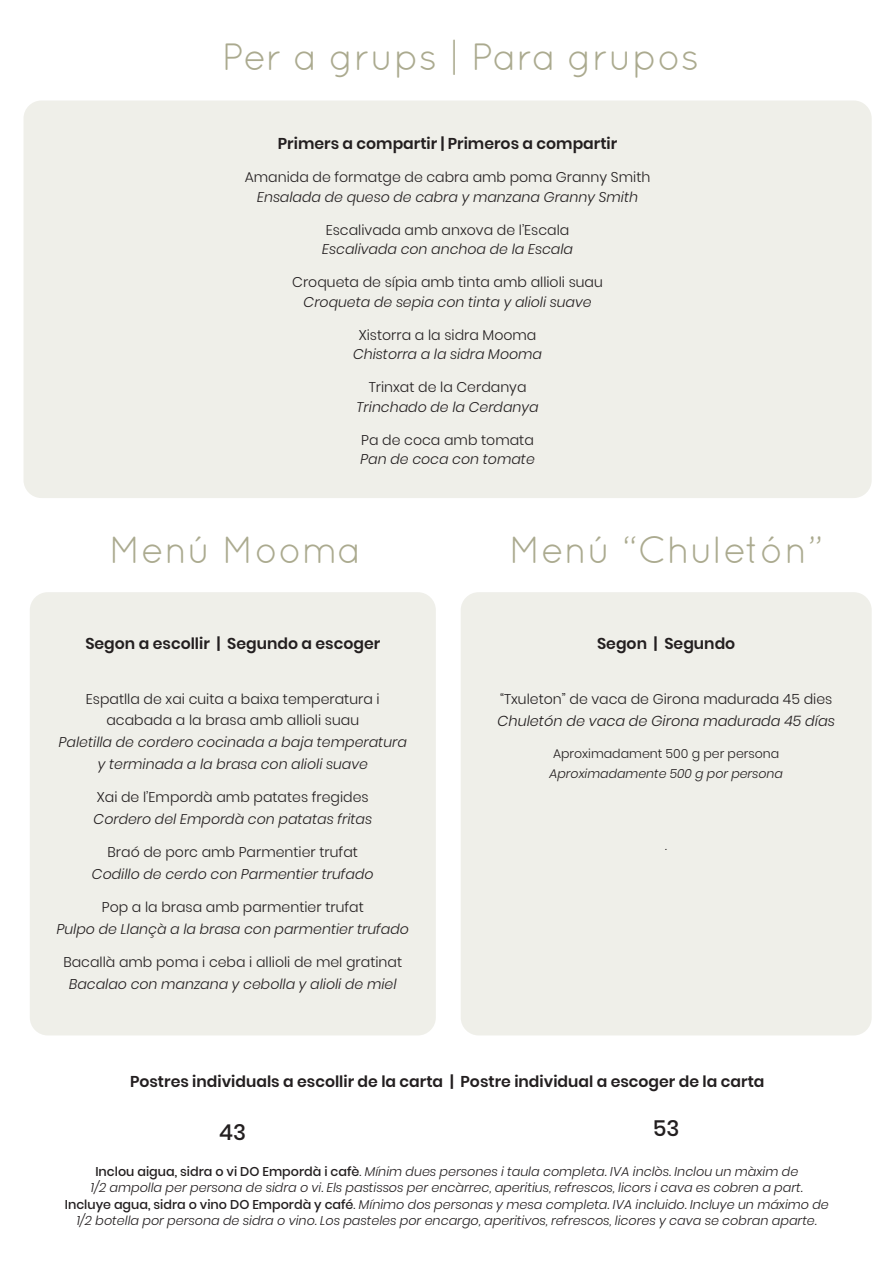
<style>
.page{position:relative;width:893px;height:1263px;background:#fff}
.page>*{position:absolute;margin:0;border:0;box-sizing:border-box;transform-origin:0 0}
.t1{font:37.95px "Quicksand";color:#abaa8f}
.t2{font:500 21.9px "Poppins";color:#231f20}
.t3{font:600 15.6px "Poppins";color:#231f20}
.t4{font:italic 300 14.4px "Poppins";color:#231f20}
.t5{font:300 14.1px "Poppins";color:#231f20}
.t6{font:italic 300 14.1px "Poppins";color:#231f20}
.t7{font:italic 300 12.75px "Poppins";color:#231f20}
.t8{font:italic 300 12.6px "Poppins";color:#231f20}
.t9{font:300 12.6px "Poppins";color:#231f20}
.t10{font:italic 300 11.7px "Poppins";color:#231f20}
.s1{font-weight:500;font-style:normal}
.s2{font-style:normal}
</style>
<div class="page">
<div style="left:23px;top:100px;width:849px;height:398px;background:#efefe9;border-radius:18px"></div>
<div style="left:461px;top:592px;width:411px;height:443px;background:#efefe9;border-radius:18px"></div>
<div style="left:30px;top:592px;width:406px;height:443px;background:#efefe9;border-radius:18px"></div>
<p class="t1" style="left:222px;top:35px;width:479px">Per a grups | Para grupos</p>
<p class="t3" style="left:278px;top:135px;width:341px">Primers a compartir | Primeros a compartir</p>
<p class="t5" style="left:245px;top:169px;width:407px">Amanida de formatge de cabra amb poma Granny Smith</p>
<p class="t6" style="left:257px;top:189px;width:383px">Ensalada de queso de cabra y manzana Granny Smith</p>
<p class="t5" style="left:326px;top:222px;width:245px">Escalivada amb anxova de l’Escala</p>
<p class="t6" style="left:322px;top:241px;width:252px">Escalivada con anchoa de la Escala</p>
<p class="t5" style="left:292px;top:274px;width:312px">Croqueta de sípia amb tinta amb allioli suau</p>
<p class="t6" style="left:304px;top:294px;width:290px">Croqueta de sepia con tinta y alioli suave</p>
<p class="t5" style="left:359px;top:327px;width:179px">Xistorra a la sidra Mooma</p>
<p class="t6" style="left:353px;top:346px;width:191px">Chistorra a la sidra Mooma</p>
<p class="t5" style="left:369px;top:379px;width:159px">Trinxat de la Cerdanya</p>
<p class="t6" style="left:356px;top:399px;width:184px">Trinchado de la Cerdanya</p>
<p class="t5" style="left:361px;top:432px;width:174px">Pa de coca amb tomata</p>
<p class="t6" style="left:360px;top:451px;width:176px">Pan de coca con tomate</p>
<p class="t1" style="left:109px;top:528px;width:254px">Menú Mooma</p>
<p class="t1" style="left:509px;top:528px;width:316px">Menú “Chuletón”</p>
<p class="t3" style="left:85px;top:634px;width:296px">Segon a escollir | Segundo a escoger</p>
<p class="t3" style="left:597px;top:634px;width:140px">Segon | Segundo</p>
<p class="t5" style="left:86px;top:690px;width:295px">Espatlla de xai cuita a baixa temperatura i</p>
<p class="t5" style="left:106px;top:712px;width:254px">acabada a la brasa amb allioli suau</p>
<p class="t6" style="left:59px;top:734px;width:350px">Paletilla de cordero cocinada a baja temperatura</p>
<p class="t6" style="left:98px;top:756px;width:272px">y terminada a la brasa con alioli suave</p>
<p class="t5" style="left:97px;top:789px;width:273px">Xai de l’Empordà amb patates fregides</p>
<p class="t6" style="left:94px;top:811px;width:280px">Cordero del Empordà con patatas fritas</p>
<p class="t5" style="left:108px;top:844px;width:252px">Braó de porc amb Parmentier trufat</p>
<p class="t6" style="left:92px;top:866px;width:283px">Codillo de cerdo con Parmentier trufado</p>
<p class="t5" style="left:102px;top:899px;width:264px">Pop a la brasa amb parmentier trufat</p>
<p class="t6" style="left:57px;top:921px;width:354px">Pulpo de Llançà a la brasa con parmentier trufado</p>
<p class="t5" style="left:63px;top:954px;width:340px">Bacallà amb poma i ceba i allioli de mel gratinat</p>
<p class="t6" style="left:69px;top:976px;width:329px">Bacalao con manzana y cebolla y alioli de miel</p>
<p class="t5" style="left:500px;top:691px;width:334px">“Txuleton” de vaca de Girona madurada 45 dies</p>
<p class="t4" style="left:497px;top:713px;width:339px">Chuletón de vaca de Girona madurada 45 días</p>
<p class="t9" style="left:553px;top:746px;width:228px">Aproximadament 500 g per persona</p>
<p class="t8" style="left:549px;top:766px;width:235px">Aproximadamente 500 g por persona</p>
<p class="t10" style="left:665px;top:839px;width:3px">.</p>
<p class="t3" style="left:130px;top:1072px;width:636px">Postres individuals a escollir de la carta | Postre individual a escoger de la carta</p>
<p class="t2" style="left:219px;top:1119px;width:28px">43</p>
<p class="t2" style="left:653px;top:1115px;width:28px">53</p>
<p class="t7" style="left:95px;top:1164px;width:704px"><span class="s1">Inclou aigua, sidra o vi DO Empordà i cafè</span><span class="s2">.</span> Mínim dues persones i taula completa. IVA inclòs. Inclou un màxim de</p>
<p class="t7" style="left:91px;top:1180px;width:713px">1/2 ampolla per persona de sidra o vi. Els pastissos per encàrrec, aperitius, refrescos, licors i cava es cobren a part.</p>
<p class="t7" style="left:65px;top:1197px;width:766px"><span class="s1">Incluye agua, sidra o vino DO Empordà y café</span><span class="s2">.</span> Mínimo dos personas y mesa completa. IVA incluido. Incluye un máximo de</p>
<p class="t7" style="left:77px;top:1213px;width:741px">1/2 botella por persona de sidra o vino. Los pasteles por encargo, aperitivos, refrescos, licores y cava se cobran aparte.</p>
</div>
